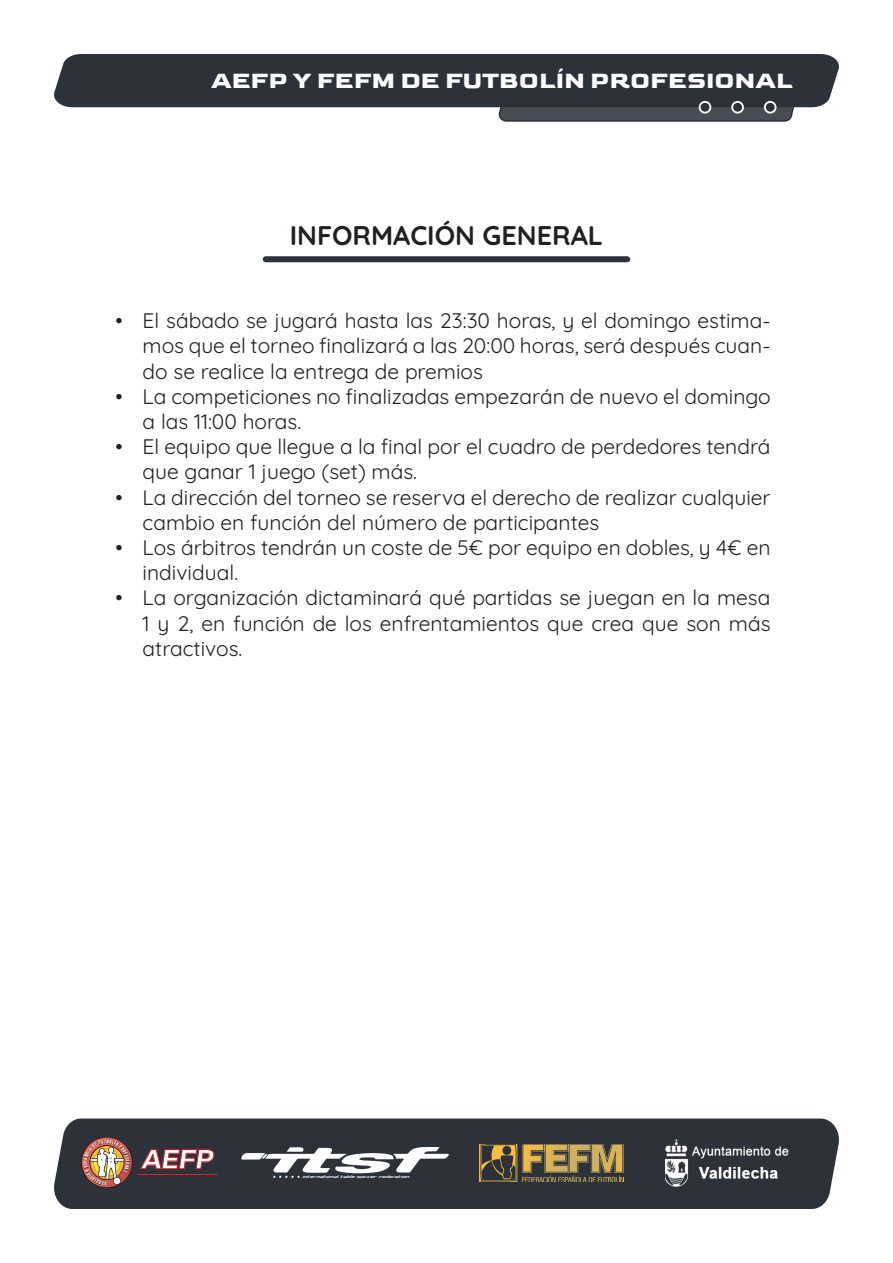
<style>
.page{position:relative;width:893px;height:1263px;background:#fff}
.page>*{position:absolute;margin:0;border:0;box-sizing:border-box;transform-origin:0 0}
.t1{font:700 27px "Quicksand";color:#231f20}
.t2{font:italic 800 27px "Halenoir Text";color:#fff}
.t3{font:700 24px "Goldman";color:#fff}
.t4{font:21px/25.2px "Quicksand";color:#231f20}
.t5{font:italic condensed 5.25px "Concielian";color:#fff}
</style>
<div class="page">
<div style="left:54px;top:1118px;width:785px;height:91px;background:#2d323a"></div>
<img style="left:479px;top:1144px;width:144px;height:38px">
<img style="left:665px;top:1134px;width:127px;height:57px">
<img style="left:78px;top:1137px;width:57px;height:51px">
<svg style="left:140px;top:1149px;width:74px;height:20px"></svg>
<hr style="left:138px;top:1173px;width:78px;height:1px;background:#e71d24">
<svg style="left:241px;top:1146px;width:208px;height:32px"></svg>
<div style="left:263px;top:256px;width:367px;height:6px;background:#2d323a;border-radius:3px"></div>
<svg style="left:54px;top:54px;width:785px;height:68px;background:#4f5359"></svg>
<svg style="left:81px;top:1137px;width:51px;height:51px;background:#a2745f"></svg>
<p class="t3" style="left:211px;top:66px;width:583px">AEFP Y FEFM DE FUTBOLÍN PROFESIONAL</p>
<p class="t1" style="left:290px;top:215px;width:315px">INFORMACIÓN GENERAL</p>
<p class="t4" style="left:143px;top:306px;width:629px;text-align:justify;text-indent:-27px">• El sábado se jugará hasta las 23:30 horas, y el domingo estima&shy;mos que el torneo finalizará a las 20:00 horas, será después cuan&shy;do se realice la entrega de premios</p>
<p class="t4" style="left:143px;top:381px;width:629px;text-indent:-27px">• La competiciones no finalizadas empezarán de nuevo el domingo a las 11:00 horas.</p>
<p class="t4" style="left:143px;top:432px;width:629px;text-indent:-27px">• El equipo que llegue a la final por el cuadro de perdedores tendrá que ganar 1 juego (set) más.</p>
<p class="t4" style="left:143px;top:482px;width:629px;text-indent:-27px">• La dirección del torneo se reserva el derecho de realizar cualquier cambio en función del número de participantes</p>
<p class="t4" style="left:143px;top:533px;width:629px;text-indent:-27px">• Los árbitros tendrán un coste de 5€ por equipo en dobles, y 4€ en individual.</p>
<p class="t4" style="left:143px;top:583px;width:629px;text-align:justify;text-indent:-27px">• La organización dictaminará qué partidas se juegan en la mesa 1 y 2, en función de los enfrentamientos que crea que son más atractivos.</p>
<p class="t2" style="left:141px;top:1142px;width:74px">AEFP</p>
<p class="t5" style="left:302px;top:1174px;width:108px">international table soccer federation</p>
</div>
